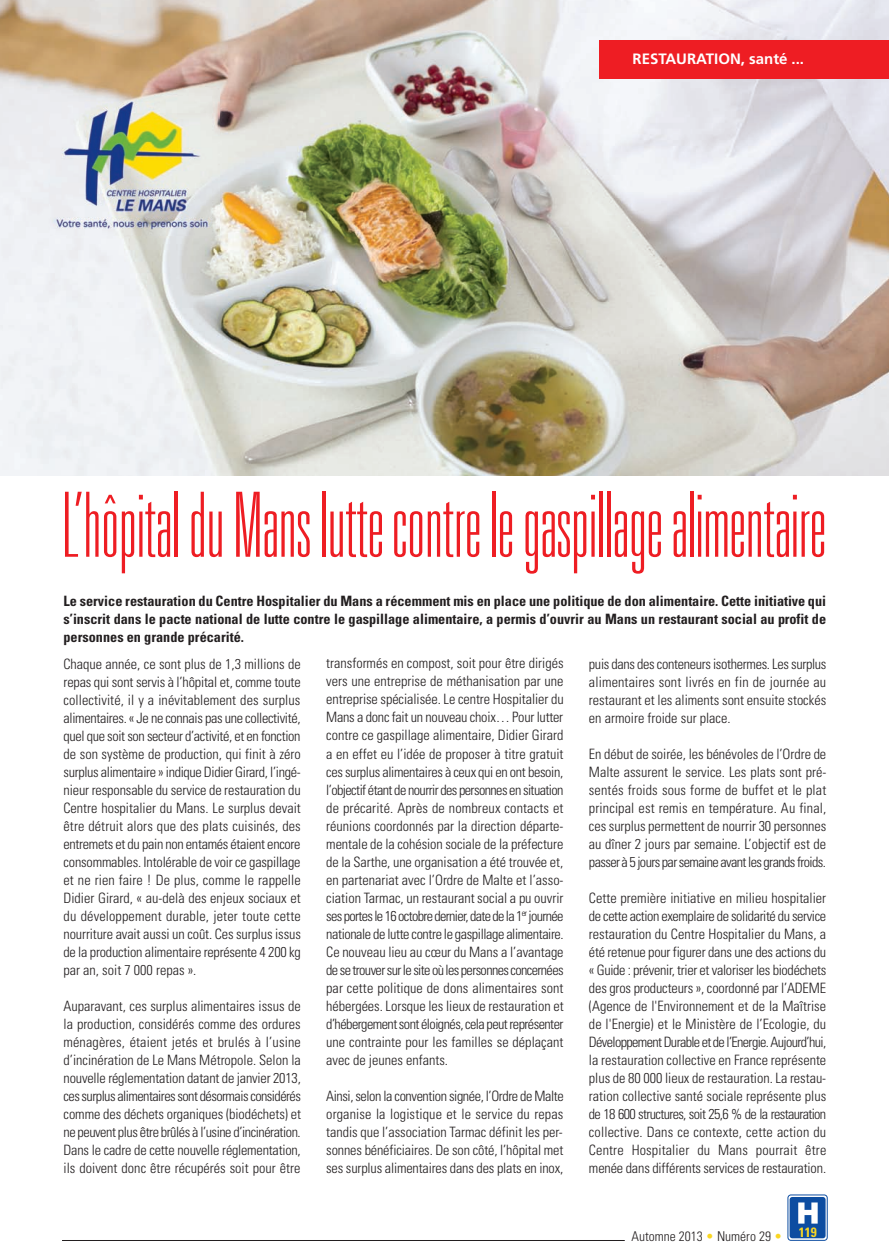
<style>
.page{position:relative;width:889px;height:1260px;background:#fff}
.page>*{position:absolute;margin:0;border:0;box-sizing:border-box;transform-origin:0 0}
.t1{font:100 ultra-condensed 90px "Univers";letter-spacing:-.005em;color:#ee1d23}
.t2{font:700 15px "Frutiger";color:#fff}
.t3{font:300 condensed 14.25px/18px "Univers";letter-spacing:-.01em;color:#231f20;text-align:justify}
.t4{font:700 condensed 14.25px/18px "Univers";color:#231f20;text-align:justify}
.t5{font:300 condensed 13.5px "Univers";color:#231f20}
.s1{color:#fad622}
</style>
<div class="page">
<img style="left:0;top:0;width:889px;height:476px">
<div style="left:599px;top:41px;width:290px;height:38px;background:#ee1d23"></div>
<img style="left:50px;top:90px;width:169px;height:145px">
<div style="left:787px;top:1194px;width:40px;height:46px;border:1px solid #0d4da1;border-radius:3px"></div>
<div style="left:789px;top:1196px;width:36px;height:42px;background:#0d4da1;border-radius:3px"></div>
<svg style="left:798px;top:1202px;width:19px;height:21px"></svg>
<hr style="left:62px;top:1240px;width:563px;height:1px;background:#231f20">
<p class="t2" style="left:632px;top:53px;width:173px">RESTAURATION, santé ...</p>
<h1 class="t1" style="left:62px;top:491px;width:766px">L’hôpital du Mans lutte contre le gaspillage alimentaire</h1>
<p class="t4" style="left:64px;top:593px;width:764px">Le service restauration du Centre Hospitalier du Mans a récemment mis en place une politique de don alimentaire. Cette initiative qui s’inscrit dans le pacte national de lutte contre le gaspillage alimentaire, a permis d’ouvrir au Mans un restaurant social au profit de personnes en grande précarité.</p>
<p class="t3" style="left:64px;top:656px;width:239px">Chaque année, ce sont plus de 1,3 millions de repas qui sont servis à l’hôpital et, comme toute collectivité, il y a inévitablement des surplus alimentaires. « Je ne connais pas une collectivité, quel que soit son secteur d’activité, et en fonction de son système de production, qui finit à zéro surplus alimentaire » indique Didier Girard, l’ingé&shy;nieur responsable du service de restauration du Centre hospitalier du Mans. Le surplus devait être détruit alors que des plats cuisinés, des entremets et du pain non entamés étaient encore consommables. Intolérable de voir ce gaspillage et ne rien faire ! De plus, comme le rappelle Didier Girard, « au-delà des enjeux sociaux et du développement durable, jeter toute cette nourriture avait aussi un coût. Ces surplus issus de la production alimentaire représente 4 200 kg par an, soit 7 000 repas ».</p>
<p class="t3" style="left:64px;top:998px;width:239px">Auparavant, ces surplus alimentaires issus de la production, considérés comme des ordures ménagères, étaient jetés et brulés à l’usine d’incinération de Le Mans Métropole. Selon la nouvelle réglementation datant de janvier 2013, ces surplus alimentaires sont désormais considérés comme des déchets organiques (biodéchets) et ne peuvent plus être brûlés à l’usine d’incinération.<br>Dans le cadre de cette nouvelle réglementation, ils doivent donc être récupérés soit pour être</p>
<p class="t3" style="left:326px;top:655px;width:239px">transformés en compost, soit pour être dirigés vers une entreprise de méthanisation par une entreprise spécialisée. Le centre Hospitalier du Mans a donc fait un nouveau choix… Pour lutter contre ce gaspillage alimentaire, Didier Girard a en effet eu l’idée de proposer à titre gratuit ces surplus alimentaires à ceux qui en ont besoin, l’objectif étant de nourrir des personnes en situation de précarité. Après de nombreux contacts et réunions coordonnés par la direction départe&shy;mentale de la cohésion sociale de la préfecture de la Sarthe, une organisation a été trouvée et, en partenariat avec l’Ordre de Malte et l’asso&shy;ciation Tarmac, un restaurant social a pu ouvrir ses portes le 16 octobre dernier, date de la 1<sup>er</sup> journée nationale de lutte contre le gaspillage alimentaire.<br>Ce nouveau lieu au cœur du Mans a l’avantage de se trouver sur le site où les personnes concernées par cette politique de dons alimentaires sont hébergées. Lorsque les lieux de restauration et d’hébergement sont éloignés, cela peut représenter une contrainte pour les familles se déplaçant avec de jeunes enfants.</p>
<p class="t3" style="left:326px;top:1088px;width:239px">Ainsi, selon la convention signée, l’Ordre de Malte organise la logistique et le service du repas tandis que l’association Tarmac définit les per&shy;sonnes bénéficiaires. De son côté, l’hôpital met ses surplus alimentaires dans des plats en inox,</p>
<p class="t3" style="left:589px;top:656px;width:239px">puis dans des conteneurs isothermes. Les surplus alimentaires sont livrés en fin de journée au restaurant et les aliments sont ensuite stockés en armoire froide sur place.</p>
<p class="t3" style="left:589px;top:746px;width:239px">En début de soirée, les bénévoles de l’Ordre de Malte assurent le service. Les plats sont pré&shy;sentés froids sous forme de buffet et le plat principal est remis en température. Au final, ces surplus permettent de nourrir 30 personnes au dîner 2 jours par semaine. L’objectif est de passer à 5 jours par semaine avant les grands froids.</p>
<p class="t3" style="left:589px;top:890px;width:239px">Cette première initiative en milieu hospitalier de cette action exemplaire de solidarité du service restauration du Centre Hospitalier du Mans, a été retenue pour figurer dans une des actions du « Guide : prévenir, trier et valoriser les biodéchets des gros producteurs », coordonné par l’ADEME (Agence de l'Environnement et de la Maîtrise de l'Energie) et le Ministère de l’Ecologie, du Développement Durable et de l’Energie. Aujourd’hui, la restauration collective en France représente plus de 80 000 lieux de restauration. La restau&shy;ration collective santé sociale représente plus de 18 600 structures, soit 25,6 % de la restauration collective. Dans ce contexte, cette action du Centre Hospitalier du Mans pourrait être menée dans différents services de restauration.</p>
<p class="t5" style="left:631px;top:1231px;width:187px">Automne 2013 <span class="s1">•</span> Numéro 29 <span class="s1">•</span> <sup>119</sup></p>
</div>
